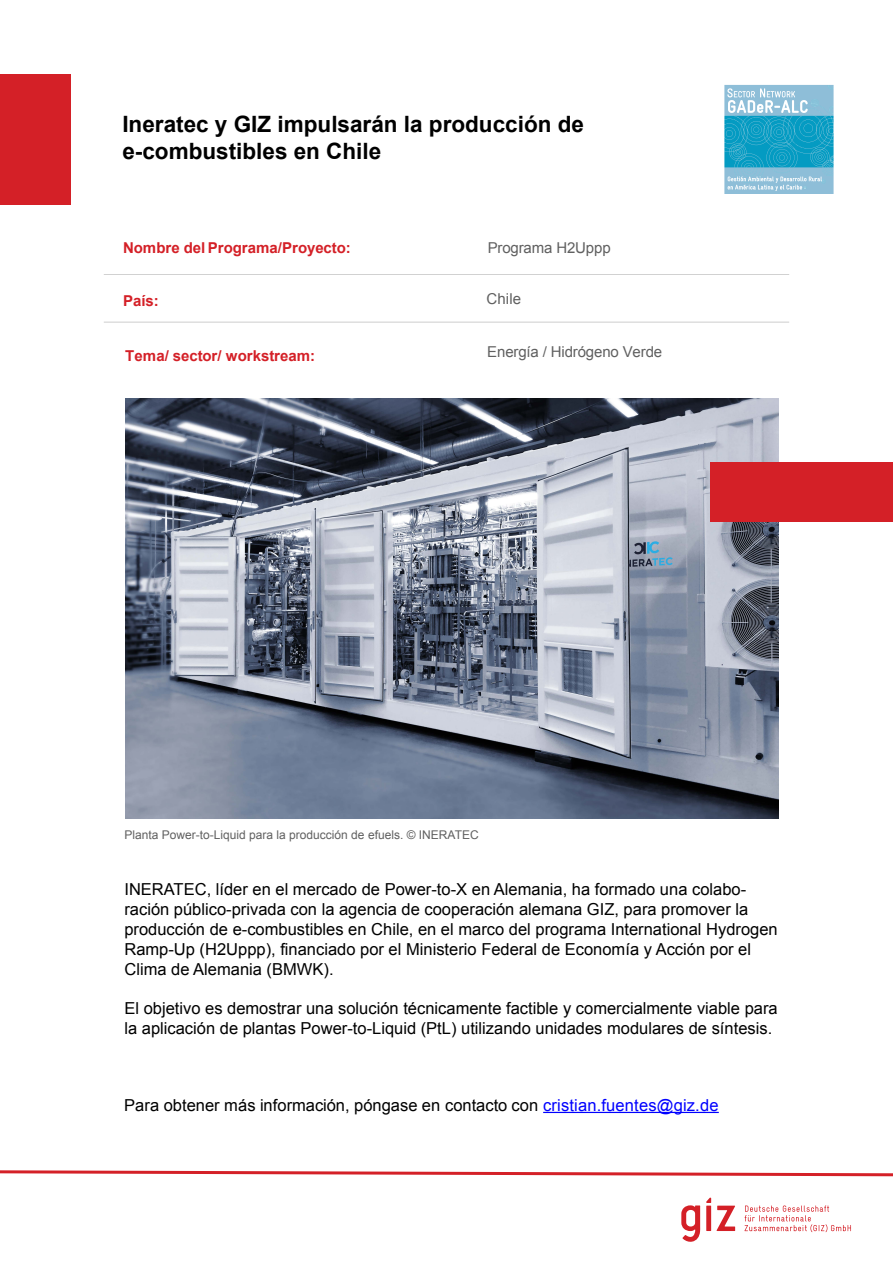
<style>
.page{position:relative;width:893px;height:1263px;background:#fff}
.page>*{position:absolute;margin:0;border:0;box-sizing:border-box;transform-origin:0 0}
.t1{font:700 22.5px/27px "Arial";color:#000}
.t2{font:16.5px/19.8px "Arial";color:#000}
.t3{font:700 15px "Arial";letter-spacing:-.005em;color:#d42027}
.t4{font:15px "Arial";letter-spacing:-.01em;color:#606060}
.t5{font:12px "Arial";color:#606060}
.s1{color:#00f}
</style>
<div class="page">
<img style="left:126px;top:399px;width:652px;height:419px">
<svg style="left:681px;top:1205px;width:19px;height:37px"></svg>
<svg style="left:706px;top:1198px;width:29px;height:33px"></svg>
<svg style="left:744px;top:1206px;width:107px;height:26px"></svg>
<svg style="left:0;top:1170px;width:892px;height:7px"></svg>
<svg style="left:724px;top:85px;width:110px;height:109px;background:#5eb5d2"></svg>
<div style="left:0;top:74px;width:71px;height:131px;background:#d42027"></div>
<hr style="left:104px;top:274px;width:685px;height:1px;background:#606060">
<hr style="left:104px;top:322px;width:685px;height:1px;background:#606060">
<hr style="left:543px;top:1112px;width:175px;height:1px;background:#00f">
<div style="left:710px;top:462px;width:182px;height:60px;background:#d42027"></div>
<h1 class="t1" style="left:122px;top:111px;width:463px">Ineratec y GIZ impulsarán la producción de e-combustibles en Chile</h1>
<p class="t3" style="left:123px;top:238px;width:229px">Nombre del Programa/Proyecto:</p>
<p class="t4" style="left:487px;top:238px;width:124px">Programa H2Uppp</p>
<p class="t3" style="left:123px;top:291px;width:37px">País:</p>
<p class="t4" style="left:486px;top:289px;width:36px">Chile</p>
<p class="t3" style="left:125px;top:346px;width:191px">Tema/ sector/ workstream:</p>
<p class="t4" style="left:487px;top:342px;width:176px">Energía / Hidrógeno Verde</p>
<p class="t5" style="left:124px;top:827px;width:356px">Planta Power-to-Liquid para la producción de efuels. © INERATEC</p>
<p class="t2" style="left:124px;top:880px;width:654px">INERATEC, líder en el mercado de Power-to-X en Alemania, ha formado una colabo&shy;ración público-privada con la agencia de cooperación alemana GIZ, para promover la producción de e-combustibles en Chile, en el marco del programa International Hydrogen Ramp-Up (H2Uppp), financiado por el Ministerio Federal de Economía y Acción por el Clima de Alemania (BMWK).</p>
<p class="t2" style="left:124px;top:999px;width:654px">El objetivo es demostrar una solución técnicamente factible y comercialmente viable para la aplicación de plantas Power-to-Liquid (PtL) utilizando unidades modulares de síntesis.</p>
<p class="t2" style="left:124px;top:1095px;width:596px">Para obtener más información, póngase en contacto con <span class="s1">cristian.fuentes@giz.de</span></p>
</div>
